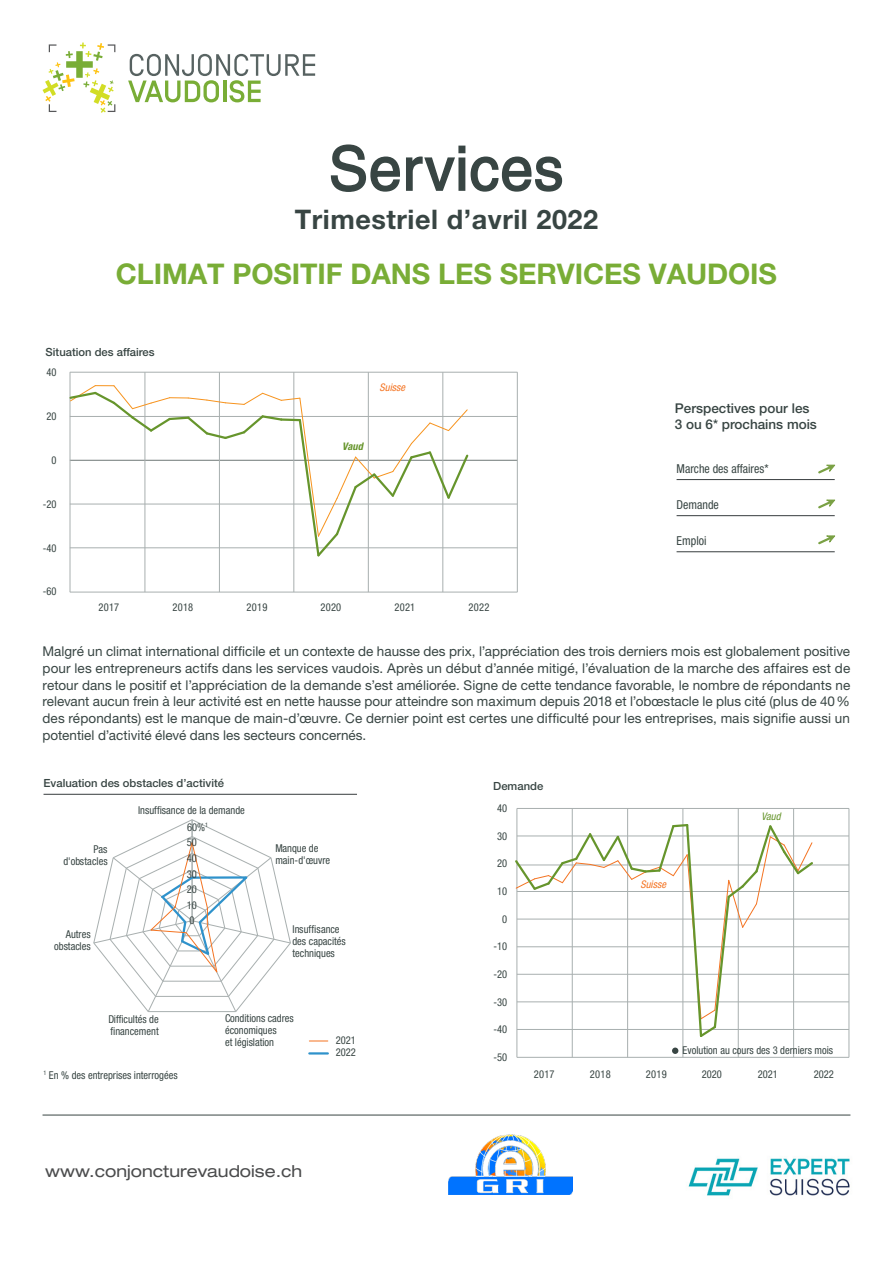
<style>
.page{position:relative;width:893px;height:1263px;background:#fff}
.page>*{position:absolute;margin:0;border:0;box-sizing:border-box;transform-origin:0 0}
.Titre_vert{font:700 28.5px "Helvetica Neue LT Pro";letter-spacing:-.005em;color:#79ad36}
.Titre_vert-2{font:700 27px "Helvetica Neue LT Pro";letter-spacing:.02em;color:#384543}
.t1{font:expanded 16.5px "Helvetica Neue LT Pro";color:#4b4c4d}
.Courant{font:13.5px/16.8px "Helvetica Neue LT Pro";color:#384543;text-align:justify}
.t2{font:500 13.5px/16.2px "Helvetica Neue LT Pro";color:#384543}
.t3{font:condensed 12.3px "Helvetica Neue LT Pro";color:#384543}
.t4{font:500 11.25px "Helvetica Neue LT Pro";color:#384543}
.t5{font:condensed 10.8px/12px "Helvetica Neue LT Pro";color:#384543}
.t6{font:italic condensed 10.5px "Helvetica Neue LT Pro";color:#f47321}
.t7{font:italic 700 condensed 10.5px "Helvetica Neue LT Pro";color:#66952c}
.t8{font:italic condensed 10.5px "Helvetica Neue LT Pro";color:#66952c}
</style>
<div class="page">
<img style="left:449px;top:1135px;width:124px;height:59px">
<hr style="left:43px;top:1115px;width:807px;height:1px;background:#384543">
<svg style="left:128px;top:54px;width:187px;height:48px"></svg>
<svg style="left:43px;top:43px;width:72px;height:70px"></svg>
<svg style="left:330px;top:144px;width:233px;height:48px"></svg>
<hr style="left:677px;top:479px;width:158px;height:1px;background:#373c3e">
<hr style="left:677px;top:515px;width:158px;height:1px;background:#373c3e">
<hr style="left:677px;top:551px;width:158px;height:1px;background:#373c3e">
<svg style="left:818px;top:464px;width:18px;height:10px"></svg>
<svg style="left:818px;top:499px;width:18px;height:10px"></svg>
<svg style="left:818px;top:535px;width:17px;height:10px"></svg>
<hr style="left:70px;top:547px;width:447px;height:1px;background:#a8afaf">
<hr style="left:70px;top:592px;width:447px;height:1px;background:#a8afaf">
<hr style="left:70px;top:504px;width:447px;height:1px;background:#a8afaf">
<hr style="left:70px;top:460px;width:447px;height:1px;background:#6f7877">
<hr style="left:70px;top:416px;width:447px;height:1px;background:#a8afaf">
<hr style="left:70px;top:372px;width:447px;height:1px;background:#a8afaf">
<hr style="left:70px;top:372px;width:1px;height:220px;background:#a8afaf">
<hr style="left:145px;top:372px;width:1px;height:220px;background:#a8afaf">
<hr style="left:219px;top:372px;width:1px;height:220px;background:#a8afaf">
<hr style="left:294px;top:372px;width:1px;height:220px;background:#a8afaf">
<hr style="left:368px;top:372px;width:1px;height:220px;background:#a8afaf">
<hr style="left:443px;top:372px;width:1px;height:220px;background:#a8afaf">
<hr style="left:517px;top:372px;width:1px;height:220px;background:#a8afaf">
<svg style="left:69px;top:385px;width:401px;height:173px"></svg>
<img style="left:688px;top:1158px;width:162px;height:38px">
<hr style="left:44px;top:794px;width:313px;height:1px;background:#373c3e">
<svg style="left:309px;top:1052px;width:19px;height:2px"></svg>
<svg style="left:309px;top:1040px;width:19px;height:1px"></svg>
<hr style="left:517px;top:1057px;width:332px;height:1px;background:#a8afaf">
<hr style="left:517px;top:1029px;width:332px;height:1px;background:#a8afaf">
<hr style="left:517px;top:1001px;width:332px;height:1px;background:#a8afaf">
<hr style="left:517px;top:946px;width:332px;height:1px;background:#a8afaf">
<hr style="left:517px;top:974px;width:332px;height:1px;background:#a8afaf">
<hr style="left:517px;top:919px;width:332px;height:1px;background:#a8afaf">
<hr style="left:517px;top:891px;width:332px;height:1px;background:#a8afaf">
<hr style="left:517px;top:808px;width:332px;height:1px;background:#a8afaf">
<hr style="left:517px;top:865px;width:332px;height:1px;background:#a8afaf">
<hr style="left:517px;top:836px;width:332px;height:1px;background:#a8afaf">
<hr style="left:517px;top:808px;width:1px;height:249px;background:#a8afaf">
<hr style="left:572px;top:808px;width:1px;height:249px;background:#a8afaf">
<hr style="left:627px;top:808px;width:1px;height:249px;background:#a8afaf">
<hr style="left:683px;top:808px;width:1px;height:249px;background:#a8afaf">
<hr style="left:738px;top:808px;width:1px;height:249px;background:#a8afaf">
<hr style="left:793px;top:808px;width:1px;height:249px;background:#a8afaf">
<hr style="left:849px;top:808px;width:1px;height:249px;background:#a8afaf">
<svg style="left:93px;top:819px;width:198px;height:193px"></svg>
<svg style="left:515px;top:823px;width:300px;height:216px"></svg>
<div style="left:672px;top:1047px;width:6px;height:7px;background:#384543;border-radius:50%"></div>
<p class="Titre_vert-2" style="left:295px;top:202px;width:305px">Trimestriel d’avril 2022</p>
<p class="Titre_vert" style="left:116px;top:256px;width:663px">CLIMAT POSITIF DANS LES SERVICES VAUDOIS</p>
<p class="t4" style="left:46px;top:346px;width:111px">Situation des affaires</p>
<p class="t5" style="left:47px;top:366px;width:12px">40</p>
<p class="t5" style="left:47px;top:410px;width:12px">20</p>
<p class="t5" style="left:52px;top:454px;width:7px">0</p>
<p class="t5" style="left:43px;top:498px;width:15px">-20</p>
<p class="t5" style="left:43px;top:542px;width:15px">-40</p>
<p class="t5" style="left:43px;top:585px;width:15px">-60</p>
<p class="t6" style="left:380px;top:381px;width:27px">Suisse</p>
<p class="t7" style="left:342px;top:440px;width:22px">Vaud</p>
<p class="t5" style="left:98px;top:601px;width:22px">2017</p>
<p class="t5" style="left:172px;top:601px;width:22px">2018</p>
<p class="t5" style="left:246px;top:601px;width:23px">2019</p>
<p class="t5" style="left:321px;top:601px;width:22px">2020</p>
<p class="t5" style="left:395px;top:601px;width:22px">2021</p>
<p class="t5" style="left:469px;top:601px;width:22px">2022</p>
<p class="t2" style="left:675px;top:400px;width:144px">Perspectives pour les<br>3 ou 6* prochains mois</p>
<p class="t3" style="left:677px;top:462px;width:93px">Marche des affaires*</p>
<p class="t3" style="left:677px;top:498px;width:44px">Demande</p>
<p class="t3" style="left:677px;top:534px;width:31px">Emploi</p>
<p class="Courant" style="left:43px;top:643px;width:809px">Malgré un climat international difficile et un contexte de hausse des prix, l’appréciation des trois derniers mois est globalement positive pour les entrepreneurs actifs dans les services vaudois. Après un début d’année mitigé, l’évaluation de la marche des affaires est de retour dans le positif et l’appréciation de la demande s’est améliorée. Signe de cette tendance favorable, le nombre de répondants ne relevant aucun frein à leur activité est en nette hausse pour atteindre son maximum depuis 2018 et l’obœstacle le plus cité (plus de 40% des répondants) est le manque de main-d’œuvre. Ce dernier point est certes une difficulté pour les entreprises, mais signifie aussi un potentiel d’activité élevé dans les secteurs concernés.</p>
<p class="t4" style="left:44px;top:776px;width:182px">Evaluation des obstacles d’activité</p>
<p class="t5" style="left:138px;top:804px;width:108px">Insuffisance de la demande</p>
<p class="t5" style="left:64px;top:843px;width:46px;text-align:right">Pas d'obstacles</p>
<p class="t5" style="left:54px;top:928px;width:38px;text-align:right">Autres obstacles</p>
<p class="t5" style="left:187px;top:821px;width:22px">60%<sup>1</sup></p>
<p class="t5" style="left:187px;top:836px;width:12px">50</p>
<p class="t5" style="left:187px;top:852px;width:12px">40</p>
<p class="t5" style="left:187px;top:868px;width:12px">30</p>
<p class="t5" style="left:187px;top:883px;width:12px">20</p>
<p class="t5" style="left:187px;top:899px;width:12px">10</p>
<p class="t5" style="left:189px;top:914px;width:7px">0</p>
<p class="t5" style="left:275px;top:842px;width:56px">Manque de main-d'œuvre</p>
<p class="t5" style="left:293px;top:923px;width:55px">Insuffisance des capacités techniques</p>
<p class="t5" style="left:108px;top:1013px;width:52px">Difficultés de financement</p>
<p class="t5" style="left:44px;top:1069px;width:136px"><sup>1</sup> En % des entreprises interrogées</p>
<p class="t5" style="left:225px;top:1012px;width:70px">Conditions cadres économiques<br>et législation</p>
<p class="t5" style="left:336px;top:1034px;width:22px">2021</p>
<p class="t5" style="left:336px;top:1046px;width:22px">2022</p>
<p class="t1" style="left:45px;top:1161px;width:259px">www.conjoncturevaudoise.ch</p>
<p class="t4" style="left:493px;top:780px;width:52px">Demande</p>
<p class="t5" style="left:497px;top:802px;width:12px">40</p>
<p class="t5" style="left:497px;top:830px;width:12px">30</p>
<p class="t5" style="left:497px;top:857px;width:12px">20</p>
<p class="t5" style="left:497px;top:885px;width:12px">10</p>
<p class="t5" style="left:502px;top:913px;width:7px">0</p>
<p class="t5" style="left:494px;top:940px;width:15px">-10</p>
<p class="t5" style="left:493px;top:968px;width:15px">-20</p>
<p class="t5" style="left:494px;top:995px;width:15px">-30</p>
<p class="t5" style="left:493px;top:1023px;width:15px">-40</p>
<p class="t5" style="left:493px;top:1051px;width:15px">-50</p>
<p class="t6" style="left:640px;top:878px;width:27px">Suisse</p>
<p class="t8" style="left:761px;top:810px;width:21px">Vaud</p>
<p class="t5" style="left:683px;top:1044px;width:152px">Evolution au cours des 3 derniers mois</p>
<p class="t5" style="left:534px;top:1068px;width:22px">2017</p>
<p class="t5" style="left:590px;top:1068px;width:23px">2018</p>
<p class="t5" style="left:646px;top:1068px;width:23px">2019</p>
<p class="t5" style="left:702px;top:1068px;width:22px">2020</p>
<p class="t5" style="left:758px;top:1068px;width:22px">2021</p>
<p class="t5" style="left:814px;top:1068px;width:22px">2022</p>
</div>
